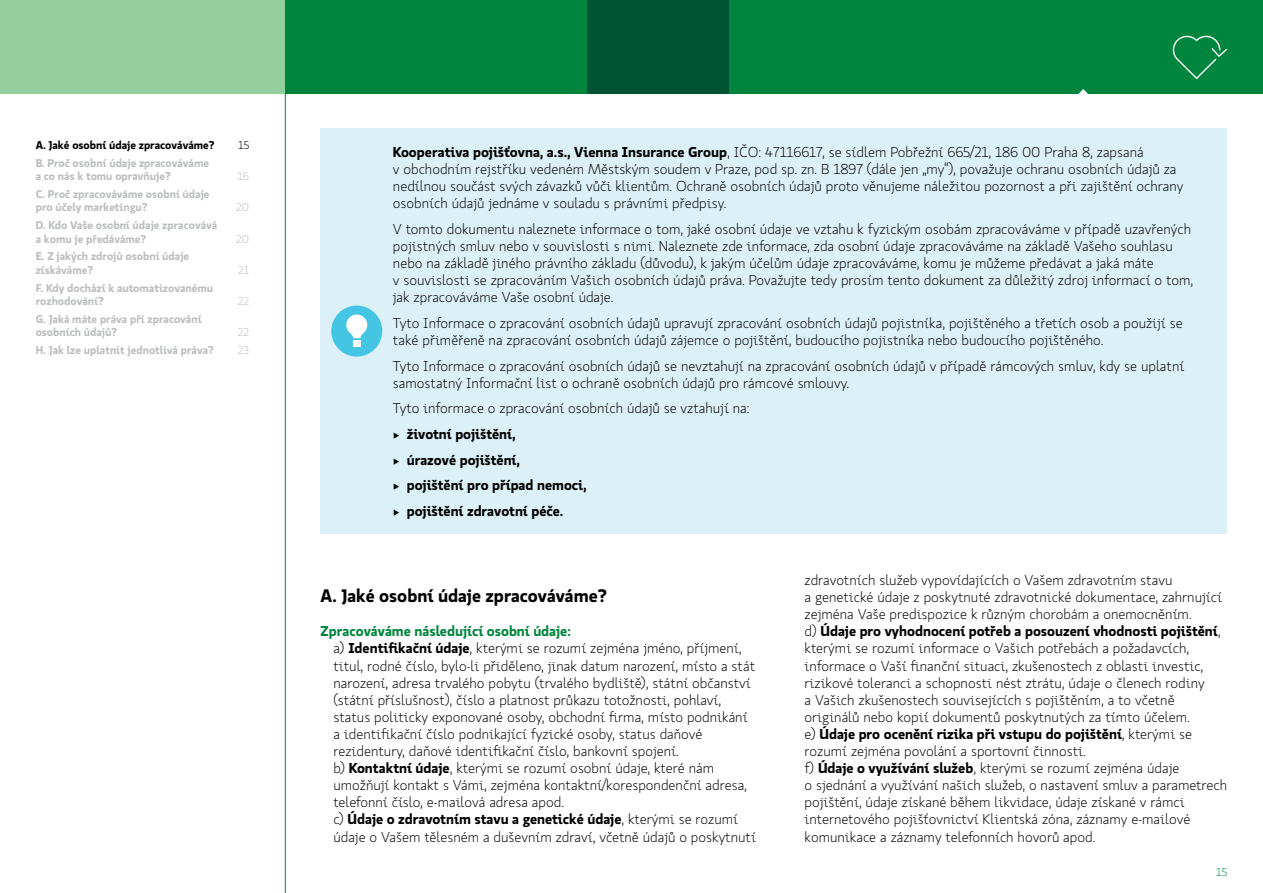
<style>
.page{position:relative;width:1263px;height:893px;background:#fff}
.page>*{position:absolute;margin:0;border:0;box-sizing:border-box;transform-origin:0 0}
.t1{font:700 18px "Koop Pro";color:#000}
.t2{font:300 14.25px/17.1px "Koop Pro";color:#000}
.t3{font:700 14.25px/25.7px "Koop Pro";color:#000}
.t4{font:700 11.25px/13.5px "Koop Pro";color:#bcbec0}
.t5{font:700 11.25px "Koop Pro";color:#000}
.t6{font:300 11.25px "Koop Pro";color:#bcbec0}
.t7{font:300 11.25px "Koop Pro";color:#00853e}
.t8{font:300 11.25px "Koop Pro";color:#000}
.s1{font-weight:700}
.s2{font-weight:700;color:#00853e}
</style>
<div class="page">
<div style="left:0;top:0;width:285px;height:94px;background:#95cf9e"></div>
<div style="left:285px;top:0;width:978px;height:94px;background:#00853e"></div>
<div style="left:587px;top:0;width:142px;height:94px;background:#005235"></div>
<svg style="left:1173px;top:36px;width:54px;height:43px"></svg>
<hr style="left:285px;top:94px;width:1px;height:799px;background:#00853e">
<div style="left:321px;top:128px;width:906px;height:406px;background:#dcf1f7"></div>
<div style="left:331px;top:306px;width:51px;height:51px;background:#45c5e4;border-radius:50%"></div>
<div style="left:353px;top:341px;width:7px;height:6px;background:#fff"></div>
<svg style="left:346px;top:314px;width:21px;height:24px"></svg>
<svg style="left:1079px;top:89px;width:9px;height:5px"></svg>
<p class="t5" style="left:36px;top:137px;width:180px">A. Jaké osobní údaje zpracováváme?</p>
<p class="t8" style="left:238px;top:137px;width:13px">15</p>
<p class="t4" style="left:36px;top:155px;width:175px">B. Proč osobní údaje zpracováváme a co nás k tomu opravňuje?</p>
<p class="t6" style="left:237px;top:169px;width:13px">16</p>
<p class="t4" style="left:36px;top:187px;width:175px">C. Proč zpracováváme osobní údaje pro účely marketingu?</p>
<p class="t4" style="left:36px;top:218px;width:183px">D. Kdo Vaše osobní údaje zpracovává a komu je předáváme?</p>
<p class="t4" style="left:36px;top:249px;width:155px">E. Z jakých zdrojů osobní údaje získáváme?</p>
<p class="t4" style="left:36px;top:280px;width:179px">F. Kdy dochází k automatizovanému rozhodování?</p>
<p class="t4" style="left:36px;top:312px;width:167px">G. Jaká máte práva při zpracování osobních údajů?</p>
<p class="t6" style="left:236px;top:200px;width:15px">20</p>
<p class="t6" style="left:236px;top:231px;width:15px">20</p>
<p class="t6" style="left:238px;top:262px;width:13px">21</p>
<p class="t6" style="left:238px;top:294px;width:13px">22</p>
<p class="t6" style="left:238px;top:325px;width:13px">22</p>
<p class="t4" style="left:36px;top:343px;width:180px">H. Jak lze uplatnit jednotlivá práva?</p>
<p class="t6" style="left:238px;top:343px;width:13px">23</p>
<p class="t2" style="left:393px;top:143px;width:792px"><span class="s1">Kooperativa pojišťovna, a.s., Vienna Insurance Group</span>, IČO: 47116617, se sídlem Pobřežní 665/21, 186 00 Praha 8, zapsaná<br>v obchodním rejstříku vedeném Městským soudem v Praze, pod sp. zn. B 1897 (dále jen „my“), považuje ochranu osobních údajů za nedílnou součást svých závazků vůči klientům. Ochraně osobních údajů proto věnujeme náležitou pozornost a při zajištění ochrany osobních údajů jednáme v souladu s právními předpisy.</p>
<p class="t2" style="left:393px;top:220px;width:802px">V tomto dokumentu naleznete informace o tom, jaké osobní údaje ve vztahu k fyzickým osobám zpracováváme v případě uzavřených pojistných smluv nebo v souvislosti s nimi. Naleznete zde informace, zda osobní údaje zpracováváme na základě Vašeho souhlasu nebo na základě jiného právního základu (důvodu), k jakým účelům údaje zpracováváme, komu je můžeme předávat a jaká máte<br>v souvislosti se zpracováním Vašich osobních údajů práva. Považujte tedy prosím tento dokument za důležitý zdroj informací o tom, jak zpracováváme Vaše osobní údaje.</p>
<p class="t2" style="left:393px;top:314px;width:791px">Tyto Informace o zpracování osobních údajů upravují zpracování osobních údajů pojistníka, pojištěného a třetích osob a použijí se také přiměřeně na zpracování osobních údajů zájemce o pojištění, budoucího pojistníka nebo budoucího pojištěného.</p>
<p class="t2" style="left:393px;top:357px;width:793px">Tyto Informace o zpracování osobních údajů se nevztahují na zpracování osobních údajů v případě rámcových smluv, kdy se uplatní samostatný Informační list o ochraně osobních údajů pro rámcové smlouvy.</p>
<p class="t2" style="left:393px;top:400px;width:358px">Tyto informace o zpracování osobních údajů se vztahují na:</p>
<p class="t3" style="left:393px;top:421px;width:195px">▶ životní pojištění,<br>▶ úrazové pojištění,<br>▶ pojištění pro případ nemoci, ▶ pojištění zdravotní péče.</p>
<p class="t1" style="left:321px;top:583px;width:288px">A. Jaké osobní údaje zpracováváme?</p>
<p class="t2" style="left:333px;top:623px;width:424px;text-indent:-13px"><span class="s2">Zpracováváme následující osobní údaje:<br></span>a) <span class="s1">Identifikační údaje</span>, kterými se rozumí zejména jméno, příjmení, titul, rodné číslo, bylo-li přiděleno, jinak datum narození, místo a stát narození, adresa trvalého pobytu (trvalého bydliště), státní občanství (státní příslušnost), číslo a platnost průkazu totožnosti, pohlaví, status politicky exponované osoby, obchodní firma, místo podnikání a identifikační číslo podnikající fyzické osoby, status daňové rezidentury, daňové identifikační číslo, bankovní spojení.<br>b) <span class="s1">Kontaktní údaje</span>, kterými se rozumí osobní údaje, které nám umožňují kontakt s Vámi, zejména kontaktní/korespondenční adresa, telefonní číslo, e-mailová adresa apod.<br>c) <span class="s1">Údaje o zdravotním stavu a genetické údaje</span>, kterými se rozumí údaje o Vašem tělesném a duševním zdraví, včetně údajů o poskytnutí</p>
<p class="t2" style="left:804px;top:571px;width:424px">zdravotních služeb vypovídajících o Vašem zdravotním stavu<br>a genetické údaje z poskytnuté zdravotnické dokumentace, zahrnující zejména Vaše predispozice k různým chorobám a onemocněním.<br>d) <span class="s1">Údaje pro vyhodnocení potřeb a posouzení vhodnosti pojištění</span>, kterými se rozumí informace o Vašich potřebách a požadavcích, informace o Vaší finanční situaci, zkušenostech z oblasti investic, rizikové toleranci a schopnosti nést ztrátu, údaje o členech rodiny<br>a Vašich zkušenostech souvisejících s pojištěním, a to včetně originálů nebo kopií dokumentů poskytnutých za tímto účelem.<br>e) <span class="s1">Údaje pro ocenění rizika při vstupu do pojištění</span>, kterými se rozumí zejména povolání a sportovní činnosti.<br>f) <span class="s1">Údaje o využívání služeb</span>, kterými se rozumí zejména údaje<br>o sjednání a využívání našich služeb, o nastavení smluv a parametrech pojištění, údaje získané během likvidace, údaje získané v rámci internetového pojišťovnictví Klientská zóna, záznamy e-mailové komunikace a záznamy telefonních hovorů apod.</p>
<p class="t7" style="left:1216px;top:864px;width:13px">15</p>
</div>
